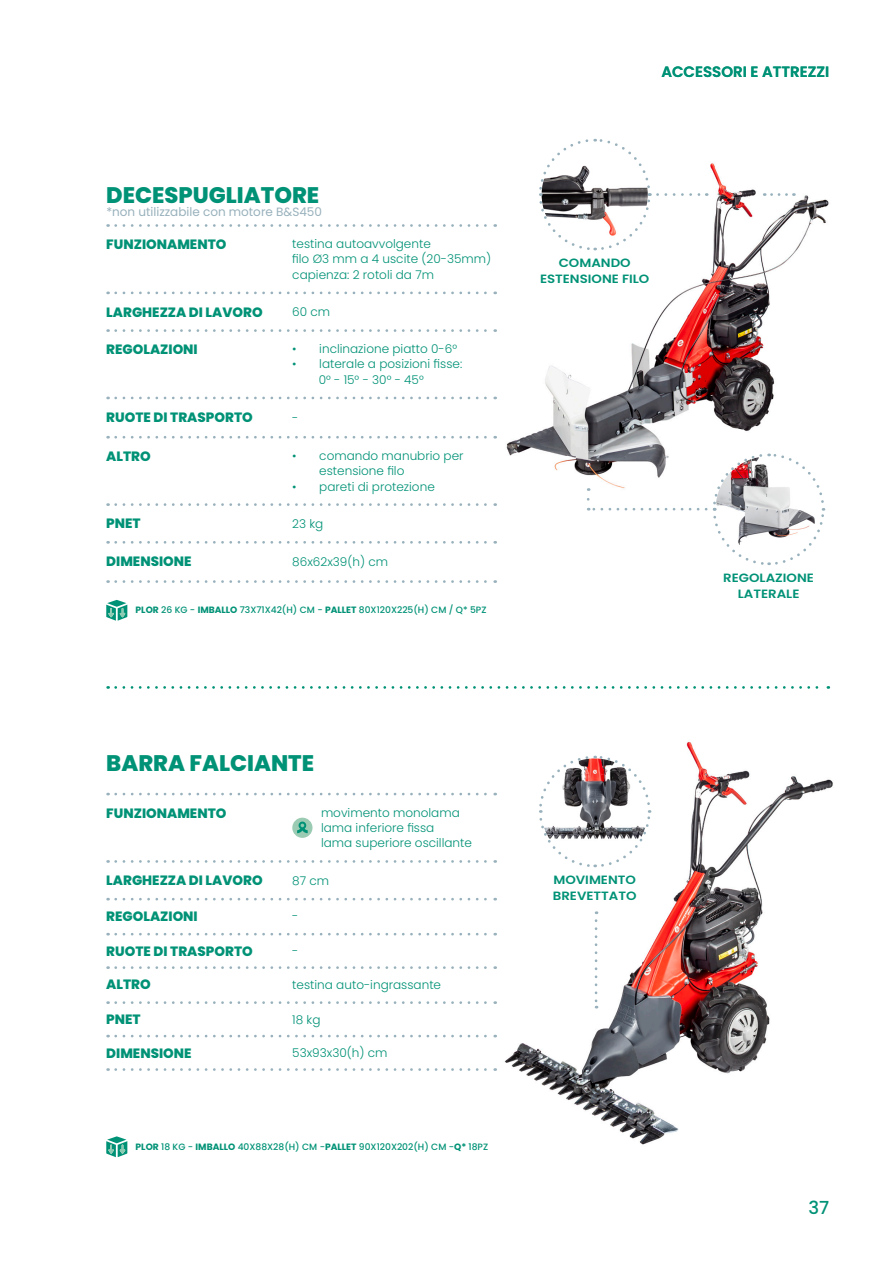
<style>
.page{position:relative;width:893px;height:1263px;background:#fff}
.page>*{position:absolute;margin:0;border:0;box-sizing:border-box;transform-origin:0 0}
.t1{font:800 22.5px "Poppins";color:#009276}
.t2{font:500 18px "Poppins";color:#009276}
.t3{font:600 15px "Poppins";color:#009276}
.t4{font:800 13.5px "Poppins";color:#009276}
.t5{font:300 12px/15.5px "Poppins";color:#009276}
.t6{font:600 12px/15.8px "Poppins";color:#009276;text-align:center;scale:1.11 1}
.t7{font:12px "Poppins";color:#98b1bc}
.t8{font:500 9.15px "Poppins";color:#009276}
.s1{font-weight:700}
</style>
<div class="page">
<img style="left:476px;top:163px;width:353px;height:312px">
<img style="left:451px;top:742px;width:382px;height:403px">
<svg style="left:116px;top:793px;width:380px;height:2px"></svg>
<svg style="left:116px;top:860px;width:380px;height:3px"></svg>
<svg style="left:116px;top:898px;width:380px;height:2px"></svg>
<svg style="left:116px;top:933px;width:380px;height:2px"></svg>
<svg style="left:116px;top:966px;width:380px;height:3px"></svg>
<svg style="left:116px;top:1001px;width:380px;height:3px"></svg>
<svg style="left:116px;top:1035px;width:380px;height:2px"></svg>
<svg style="left:116px;top:1068px;width:380px;height:3px"></svg>
<svg style="left:538px;top:754px;width:114px;height:115px"></svg>
<svg style="left:595px;top:921px;width:2px;height:87px"></svg>
<svg style="left:116px;top:686px;width:713px;height:3px"></svg>
<svg style="left:106px;top:1136px;width:21px;height:21px"></svg>
<svg style="left:538px;top:138px;width:169px;height:114px"></svg>
<svg style="left:587px;top:452px;width:239px;height:113px"></svg>
<svg style="left:771px;top:193px;width:23px;height:3px"></svg>
<svg style="left:106px;top:600px;width:21px;height:21px"></svg>
<svg style="left:116px;top:224px;width:380px;height:3px"></svg>
<svg style="left:116px;top:397px;width:380px;height:2px"></svg>
<svg style="left:116px;top:436px;width:380px;height:3px"></svg>
<svg style="left:116px;top:329px;width:380px;height:3px"></svg>
<svg style="left:116px;top:292px;width:380px;height:2px"></svg>
<svg style="left:116px;top:503px;width:380px;height:3px"></svg>
<svg style="left:116px;top:541px;width:380px;height:3px"></svg>
<svg style="left:116px;top:580px;width:380px;height:3px"></svg>
<div style="left:292px;top:818px;width:20px;height:20px;background:#9bcbb3;border-radius:50%"></div>
<svg style="left:299px;top:821px;width:7px;height:8px"></svg>
<svg style="left:297px;top:824px;width:11px;height:9px"></svg>
<p class="t1" style="left:106px;top:182px;width:215px">DECESPUGLIATORE</p>
<p class="t4" style="left:106px;top:237px;width:122px">FUNZIONAMENTO</p>
<p class="t5" style="left:292px;top:236px;width:140px">testina autoavvolgente</p>
<p class="t5" style="left:292px;top:252px;width:200px">filo Ø3 mm a 4 uscite (20-35mm)</p>
<p class="t5" style="left:292px;top:267px;width:143px">capienza: 2 rotoli da 7m</p>
<p class="t4" style="left:106px;top:304px;width:158px">LARGHEZZA DI LAVORO</p>
<p class="t5" style="left:292px;top:304px;width:39px">60 cm</p>
<p class="t5" style="left:292px;top:341px;width:166px">• inclinazione piatto 0-6°</p>
<p class="t5" style="left:292px;top:357px;width:171px">• laterale a posizioni fisse:</p>
<p class="t5" style="left:319px;top:372px;width:107px">0° - 15° - 30° - 45°</p>
<p class="t7" style="left:106px;top:204px;width:217px">*non utilizzabile con motore B&amp;S450</p>
<p class="t4" style="left:106px;top:342px;width:93px">REGOLAZIONI</p>
<p class="t4" style="left:106px;top:409px;width:148px">RUOTE DI TRASPORTO</p>
<p class="t5" style="left:292px;top:410px;width:8px">-</p>
<p class="t5" style="left:319px;top:448px;width:146px;text-indent:-27px">• comando manubrio per estensione filo</p>
<p class="t5" style="left:292px;top:479px;width:144px">• pareti di protezione</p>
<p class="t4" style="left:106px;top:448px;width:46px">ALTRO</p>
<p class="t4" style="left:106px;top:516px;width:36px">PNET</p>
<p class="t5" style="left:292px;top:516px;width:33px">23 kg</p>
<p class="t4" style="left:106px;top:553px;width:87px">DIMENSIONE</p>
<p class="t5" style="left:292px;top:554px;width:97px">86x62x39(h) cm</p>
<p class="t8" style="left:136px;top:604px;width:352px"><span class="s1">PLOR</span> 26 KG - <span class="s1">IMBALLO</span> 73X71X42(H) CM - <span class="s1">PALLET</span> 80X120X225(H) CM / Q* 5PZ</p>
<p class="t3" style="left:661px;top:63px;width:169px">ACCESSORI E ATTREZZI</p>
<p class="t6" style="left:540px;top:255px;width:100px">COMANDO<br>ESTENSIONE FILO</p>
<p class="t6" style="left:723px;top:570px;width:83px">REGOLAZIONE<br>LATERALE</p>
<p class="t1" style="left:106px;top:750px;width:209px">BARRA FALCIANTE</p>
<p class="t4" style="left:106px;top:805px;width:122px">FUNZIONAMENTO</p>
<p class="t5" style="left:321px;top:805px;width:140px">movimento monolama</p>
<p class="t5" style="left:321px;top:820px;width:115px">lama inferiore fissa</p>
<p class="t5" style="left:321px;top:835px;width:153px">lama superiore oscillante</p>
<p class="t4" style="left:106px;top:872px;width:158px">LARGHEZZA DI LAVORO</p>
<p class="t5" style="left:292px;top:873px;width:38px">87 cm</p>
<p class="t4" style="left:106px;top:908px;width:93px">REGOLAZIONI</p>
<p class="t5" style="left:292px;top:908px;width:8px">-</p>
<p class="t4" style="left:106px;top:943px;width:148px">RUOTE DI TRASPORTO</p>
<p class="t5" style="left:292px;top:943px;width:8px">-</p>
<p class="t4" style="left:106px;top:976px;width:46px">ALTRO</p>
<p class="t5" style="left:292px;top:977px;width:150px">testina auto-ingrassante</p>
<p class="t4" style="left:106px;top:1011px;width:36px">PNET</p>
<p class="t5" style="left:292px;top:1012px;width:30px">18 kg</p>
<p class="t4" style="left:106px;top:1045px;width:87px">DIMENSIONE</p>
<p class="t5" style="left:292px;top:1045px;width:97px">53x93x30(h) cm</p>
<p class="t8" style="left:136px;top:1141px;width:354px"><span class="s1">PLOR</span> 18 KG - <span class="s1">IMBALLO</span> 40X88X28(H) CM -<span class="s1">PALLET</span> 90X120X202(H) CM -<span class="s1">Q*</span> 18PZ</p>
<p class="t6" style="left:553px;top:872px;width:77px;text-align:left">MOVIMENTO<br>BREVETTATO</p>
<h2 class="t2" style="left:808px;top:1197px;width:22px">37</h2>
</div>
